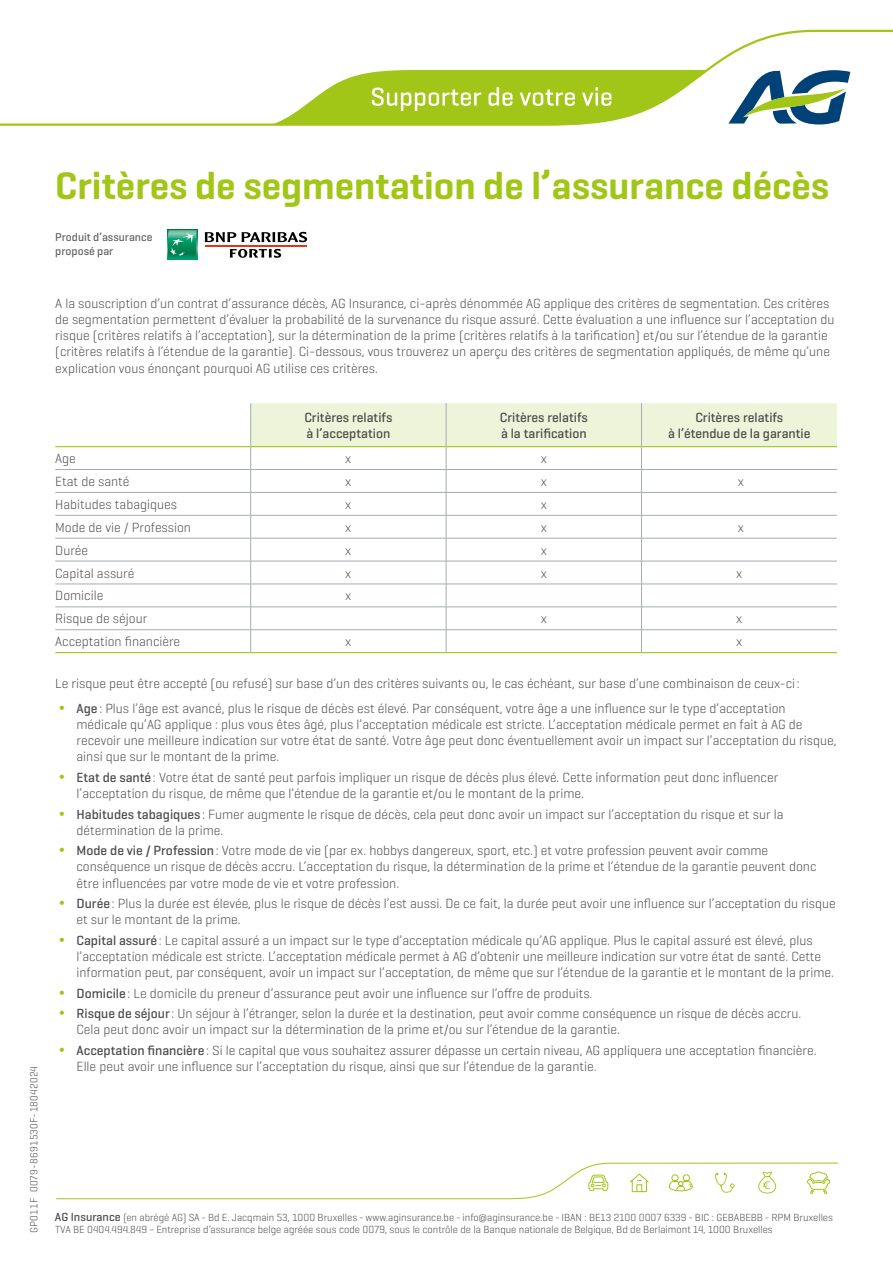
<style>
.page{position:relative;width:893px;height:1263px;background:#fff}
.page>*{position:absolute;margin:0;border:0;box-sizing:border-box;transform-origin:0 0}
.t1{font:600 39px "Geogrotesque";color:#a2c617}
.t2{font:300 13.5px/16.2px "Geogrotesque";color:#4a4a49}
.t3{font:500 13.5px/16.2px "Geogrotesque";color:#4a4a49}
.t4{font:500 11.55px/13.8px "Geogrotesque";color:#646363}
.t5{font:300 10.5px "AG Geogrotesque";color:#4a4a49}
.t6{font:300 10.5px "Geogrotesque";letter-spacing:.02em;color:#4a4a49}
.s1{color:#a2c617}
.s2{font-weight:500}
.s3{font-weight:500;font-size:12px}
</style>
<div class="page">
<svg style="left:0;top:29px;width:893px;height:97px"></svg>
<svg style="left:272px;top:70px;width:578px;height:55px"></svg>
<svg style="left:56px;top:1162px;width:782px;height:37px"></svg>
<hr style="left:55px;top:469px;width:196px;height:1px;background:#a4acb1">
<hr style="left:55px;top:492px;width:196px;height:1px;background:#a4acb1">
<hr style="left:55px;top:515px;width:196px;height:1px;background:#a4acb1">
<hr style="left:55px;top:538px;width:196px;height:1px;background:#a4acb1">
<hr style="left:55px;top:561px;width:196px;height:1px;background:#a4acb1">
<hr style="left:55px;top:584px;width:196px;height:1px;background:#a4acb1">
<hr style="left:55px;top:607px;width:196px;height:1px;background:#a4acb1">
<hr style="left:55px;top:629px;width:196px;height:1px;background:#a4acb1">
<svg style="left:250px;top:403px;width:587px;height:249px"></svg>
<hr style="left:55px;top:446px;width:196px;height:1px;background:#a2c617">
<hr style="left:251px;top:446px;width:195px;height:1px;background:#a2c617">
<hr style="left:446px;top:446px;width:195px;height:1px;background:#a2c617">
<hr style="left:641px;top:446px;width:196px;height:1px;background:#a2c617">
<hr style="left:55px;top:652px;width:196px;height:1px;background:#a2c617">
<hr style="left:251px;top:652px;width:195px;height:1px;background:#a2c617">
<hr style="left:446px;top:652px;width:195px;height:1px;background:#a2c617">
<hr style="left:641px;top:652px;width:196px;height:1px;background:#a2c617">
<svg style="left:167px;top:230px;width:30px;height:30px"></svg>
<svg style="left:168px;top:230px;width:29px;height:29px"></svg>
<hr style="left:205px;top:245px;width:102px;height:1px;background:#e63312">
<svg style="left:205px;top:232px;width:31px;height:10px"></svg>
<svg style="left:242px;top:232px;width:65px;height:10px"></svg>
<svg style="left:230px;top:249px;width:51px;height:9px"></svg>
<p class="t6" style="left:28px;top:1192px;width:128px;rotate:-90deg">0079-8691530F-18042024</p>
<p class="t6" style="left:28px;top:1233px;width:37px;rotate:-90deg">GP011F</p>
<h1 class="t1" style="left:55px;top:162px;width:775px">Critères de segmentation de l’assurance décès</h1>
<p class="t4" style="left:55px;top:230px;width:99px">Produit d’assurance proposé par</p>
<p class="t2" style="left:55px;top:295px;width:781px">A la souscription d’un contrat d’assurance décès, AG Insurance, ci-après dénommée AG applique des critères de segmentation. Ces critères de segmentation permettent d’évaluer la probabilité de la survenance du risque assuré. Cette évaluation a une influence sur l’acceptation du risque (critères relatifs à l’acceptation), sur la détermination de la prime (critères relatifs à la tarification) et/ou sur l’étendue de la garantie (critères relatifs à l’étendue de la garantie). Ci-dessous, vous trouverez un aperçu des critères de segmentation appliqués, de même qu’une explication vous énonçant pourquoi AG utilise ces critères.</p>
<p class="t3" style="left:304px;top:409px;width:89px">Critères relatifs à l’acceptation</p>
<p class="t3" style="left:500px;top:409px;width:89px">Critères relatifs à la tarification</p>
<p class="t3" style="left:668px;top:409px;width:144px;text-align:center">Critères relatifs<br>à l’étendue de la garantie</p>
<p class="t2" style="left:55px;top:450px;width:22px">Age</p>
<p class="t2" style="left:345px;top:450px;width:8px">x</p>
<p class="t2" style="left:541px;top:450px;width:8px">x</p>
<p class="t2" style="left:55px;top:473px;width:76px">Etat de santé</p>
<p class="t2" style="left:345px;top:473px;width:8px">x</p>
<p class="t2" style="left:541px;top:473px;width:8px">x</p>
<p class="t2" style="left:738px;top:473px;width:8px">x</p>
<p class="t2" style="left:55px;top:496px;width:123px">Habitudes tabagiques</p>
<p class="t2" style="left:345px;top:496px;width:8px">x</p>
<p class="t2" style="left:541px;top:496px;width:8px">x</p>
<p class="t2" style="left:55px;top:519px;width:137px">Mode de vie / Profession</p>
<p class="t2" style="left:345px;top:519px;width:8px">x</p>
<p class="t2" style="left:541px;top:519px;width:8px">x</p>
<p class="t2" style="left:738px;top:519px;width:8px">x</p>
<p class="t2" style="left:55px;top:541px;width:34px">Durée</p>
<p class="t2" style="left:345px;top:541px;width:8px">x</p>
<p class="t2" style="left:541px;top:541px;width:8px">x</p>
<p class="t2" style="left:55px;top:564px;width:81px">Capital assuré</p>
<p class="t2" style="left:345px;top:564px;width:8px">x</p>
<p class="t2" style="left:541px;top:564px;width:8px">x</p>
<p class="t2" style="left:736px;top:564px;width:8px">x</p>
<p class="t2" style="left:55px;top:587px;width:50px">Domicile</p>
<p class="t2" style="left:345px;top:587px;width:8px">x</p>
<p class="t2" style="left:55px;top:610px;width:93px">Risque de séjour</p>
<p class="t2" style="left:541px;top:610px;width:8px">x</p>
<p class="t2" style="left:736px;top:610px;width:8px">x</p>
<p class="t2" style="left:55px;top:633px;width:126px">Acceptation financière</p>
<p class="t2" style="left:345px;top:633px;width:8px">x</p>
<p class="t2" style="left:736px;top:633px;width:8px">x</p>
<p class="t2" style="left:60px;top:671px;width:742px;line-height:24.8px;text-indent:-4px">Le risque peut être accepté (ou refusé) sur base d’un des critères suivants ou, le cas échéant, sur base d’une combinaison de ceux-ci : <span class="s1">∫</span> <span class="s2">Age</span> : Plus l’âge est avancé, plus le risque de décès est élevé. Par conséquent, votre âge a une influence sur le type d’acceptation</p>
<p class="t2" style="left:77px;top:716px;width:761px">médicale qu’AG applique : plus vous êtes âgé, plus l’acceptation médicale est stricte. L’acceptation médicale permet en fait à AG de recevoir une meilleure indication sur votre état de santé. Votre âge peut donc éventuellement avoir un impact sur l’acceptation du risque, ainsi que sur le montant de la prime.</p>
<p class="t2" style="left:77px;top:769px;width:703px;text-indent:-17px"><span class="s1">∫</span> <span class="s2">Etat de santé</span> : Votre état de santé peut parfois impliquer un risque de décès plus élevé. Cette information peut donc influencer l’acceptation du risque, de même que l’étendue de la garantie et/ou le montant de la prime.</p>
<p class="t2" style="left:77px;top:805px;width:708px;text-indent:-17px"><span class="s1">∫</span> <span class="s2">Habitudes tabagiques</span> : Fumer augmente le risque de décès, cela peut donc avoir un impact sur l’acceptation du risque et sur la détermination de la prime.</p>
<p class="t2" style="left:77px;top:842px;width:741px;text-indent:-17px"><span class="s1">∫</span> <span class="s2">Mode de vie / Profession</span>: Votre mode de vie (par ex. hobbys dangereux, sport, etc.) et votre profession peuvent avoir comme conséquence un risque de décès accru. L’acceptation du risque, la détermination de la prime et l’étendue de la garantie peuvent donc être influencées par votre mode de vie et votre profession.</p>
<p class="t2" style="left:77px;top:895px;width:761px;text-indent:-17px"><span class="s1">∫</span> <span class="s2">Durée</span> : Plus la durée est élevée, plus le risque de décès l’est aussi. De ce fait, la durée peut avoir une influence sur l’acceptation du risque et sur le montant de la prime.</p>
<p class="t2" style="left:77px;top:931px;width:759px;text-indent:-17px"><span class="s1">∫</span> <span class="s2">Capital assuré</span> : Le capital assuré a un impact sur le type d’acceptation médicale qu’AG applique. Plus le capital assuré est élevé, plus l’acceptation médicale est stricte. L’acceptation médicale permet à AG d’obtenir une meilleure indication sur votre état de santé. Cette information peut, par conséquent, avoir un impact sur l’acceptation, de même que sur l’étendue de la garantie et le montant de la prime.</p>
<p class="t2" style="left:60px;top:982px;width:743px;line-height:20.4px"><span class="s1">∫</span> <span class="s2">Domicile</span> : Le domicile du preneur d’assurance peut avoir une influence sur l’offre de produits.<br><span class="s1">∫</span> <span class="s2">Risque de séjour</span>: Un séjour à l’étranger, selon la durée et la destination, peut avoir comme conséquence un risque de décès accru.</p>
<p class="t2" style="left:60px;top:1019px;width:759px;line-height:20.4px;text-indent:17px">Cela peut donc avoir un impact sur la détermination de la prime et/ou sur l’étendue de la garantie.<br><span class="s1">∫</span> <span class="s2">Acceptation financière</span> : Si le capital que vous souhaitez assurer dépasse un certain niveau, AG appliquera une acceptation financière.</p>
<p class="t2" style="left:77px;top:1058px;width:521px">Elle peut avoir une influence sur l’acceptation du risque, ainsi que sur l’étendue de la garantie.</p>
<p class="t5" style="left:55px;top:1211px;width:780px"><span class="s3">AG Insurance</span> (en abrégé AG) SA - Bd E. Jacqmain 53, 1000 Bruxelles - www.aginsurance.be - info@aginsurance.be - IBAN : BE13 2100 0007 6339 - BIC : GEBABEBB - RPM Bruxelles</p>
<p class="t5" style="left:55px;top:1223px;width:719px">TVA BE 0404.494.849 – Entreprise d’assurance belge agréée sous code 0079, sous le contrôle de la Banque nationale de Belgique, Bd de Berlaimont 14, 1000 Bruxelles</p>
</div>
